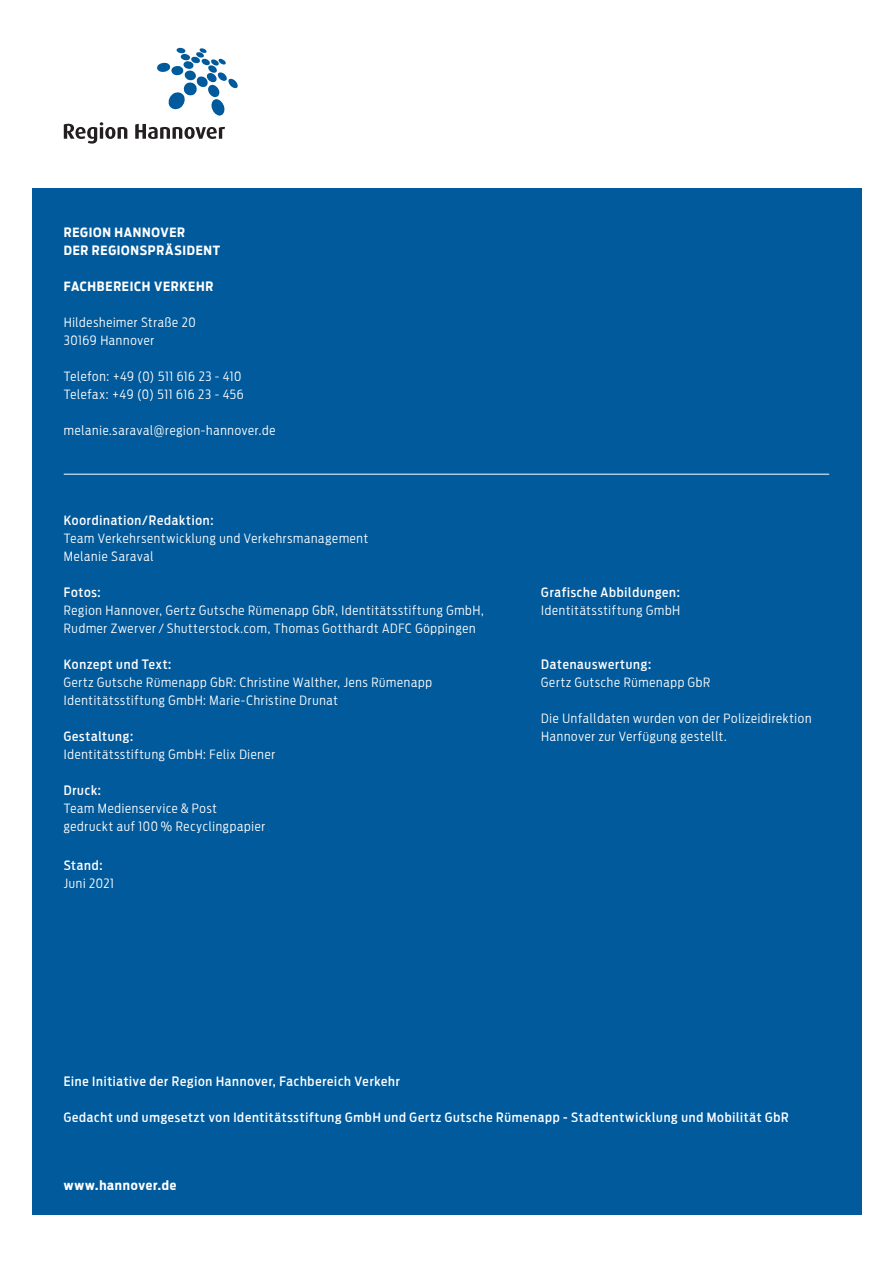
<style>
.page{position:relative;width:893px;height:1263px;background:#fff}
.page>*{position:absolute;margin:0;border:0;box-sizing:border-box;transform-origin:0 0}
.t1{font:300 12.75px/18px "Antenna Cond";letter-spacing:.06em;color:#fff}
.t2{font:500 12.75px "Antenna Cond";letter-spacing:.06em;color:#fff}
.t3{font:700 12.75px/18px "Antenna Cond";letter-spacing:.055em;color:#fff}
</style>
<div class="page">
<div style="left:32px;top:188px;width:829px;height:1027px;background:#005a9c"></div>
<hr style="left:64px;top:474px;width:765px;height:1px;background:#fff">
<svg style="left:64px;top:122px;width:63px;height:22px"></svg>
<svg style="left:135px;top:124px;width:90px;height:15px"></svg>
<svg style="left:157px;top:48px;width:81px;height:68px"></svg>
<p class="t3" style="left:64px;top:223px;width:158px">REGION HANNOVER<br>DER REGIONSPRÄSIDENT</p>
<p class="t3" style="left:64px;top:277px;width:151px">FACHBEREICH VERKEHR</p>
<p class="t1" style="left:64px;top:313px;width:133px">Hildesheimer Straße 20<br>30169 Hannover</p>
<p class="t1" style="left:64px;top:367px;width:181px">Telefon: +49 (0) 511 616 23 - 410<br>Telefax: +49 (0) 511 616 23 - 456</p>
<p class="t1" style="left:64px;top:421px;width:213px">melanie.saraval@region-hannover.de</p>
<p class="t2" style="left:64px;top:513px;width:151px">Koordination/Redaktion:</p>
<p class="t1" style="left:64px;top:529px;width:306px">Team Verkehrsentwicklung und Verkehrsmanagement<br>Melanie Saraval</p>
<p class="t2" style="left:64px;top:585px;width:38px">Fotos:</p>
<p class="t1" style="left:64px;top:601px;width:421px">Region Hannover, Gertz Gutsche Rümenapp GbR, Identitätsstiftung GmbH,<br>Rudmer Zwerver / Shutterstock.com, Thomas Gotthardt ADFC Göppingen</p>
<p class="t2" style="left:64px;top:657px;width:109px">Konzept und Text:</p>
<p class="t1" style="left:64px;top:673px;width:370px">Gertz Gutsche Rümenapp GbR: Christine Walther, Jens Rümenapp<br>Identitätsstiftung GmbH: Marie-Christine Drunat</p>
<p class="t2" style="left:64px;top:729px;width:71px">Gestaltung:</p>
<p class="t1" style="left:64px;top:745px;width:213px">Identitätsstiftung GmbH: Felix Diener</p>
<p class="t2" style="left:64px;top:783px;width:39px">Druck:</p>
<p class="t1" style="left:64px;top:799px;width:203px">Team Medienservice &amp; Post gedruckt auf 100 % Recyclingpapier</p>
<p class="t2" style="left:64px;top:858px;width:40px">Stand:</p>
<p class="t1" style="left:64px;top:875px;width:52px">Juni 2021</p>
<p class="t2" style="left:541px;top:584px;width:140px">Grafische Abbildungen:</p>
<p class="t1" style="left:541px;top:601px;width:140px">Identitätsstiftung GmbH</p>
<p class="t2" style="left:541px;top:656px;width:111px">Datenauswertung:</p>
<p class="t1" style="left:541px;top:673px;width:171px">Gertz Gutsche Rümenapp GbR</p>
<p class="t1" style="left:541px;top:709px;width:272px">Die Unfalldaten wurden von der Polizeidirektion<br>Hannover zur Verfügung gestellt.</p>
<p class="t2" style="left:64px;top:1074px;width:338px">Eine Initiative der Region Hannover, Fachbereich Verkehr</p>
<p class="t2" style="left:64px;top:1110px;width:726px">Gedacht und umgesetzt von Identitätsstiftung GmbH und Gertz Gutsche Rümenapp - Stadtentwicklung und Mobilität GbR</p>
<p class="t3" style="left:64px;top:1177px;width:114px">www.hannover.de</p>
</div>
